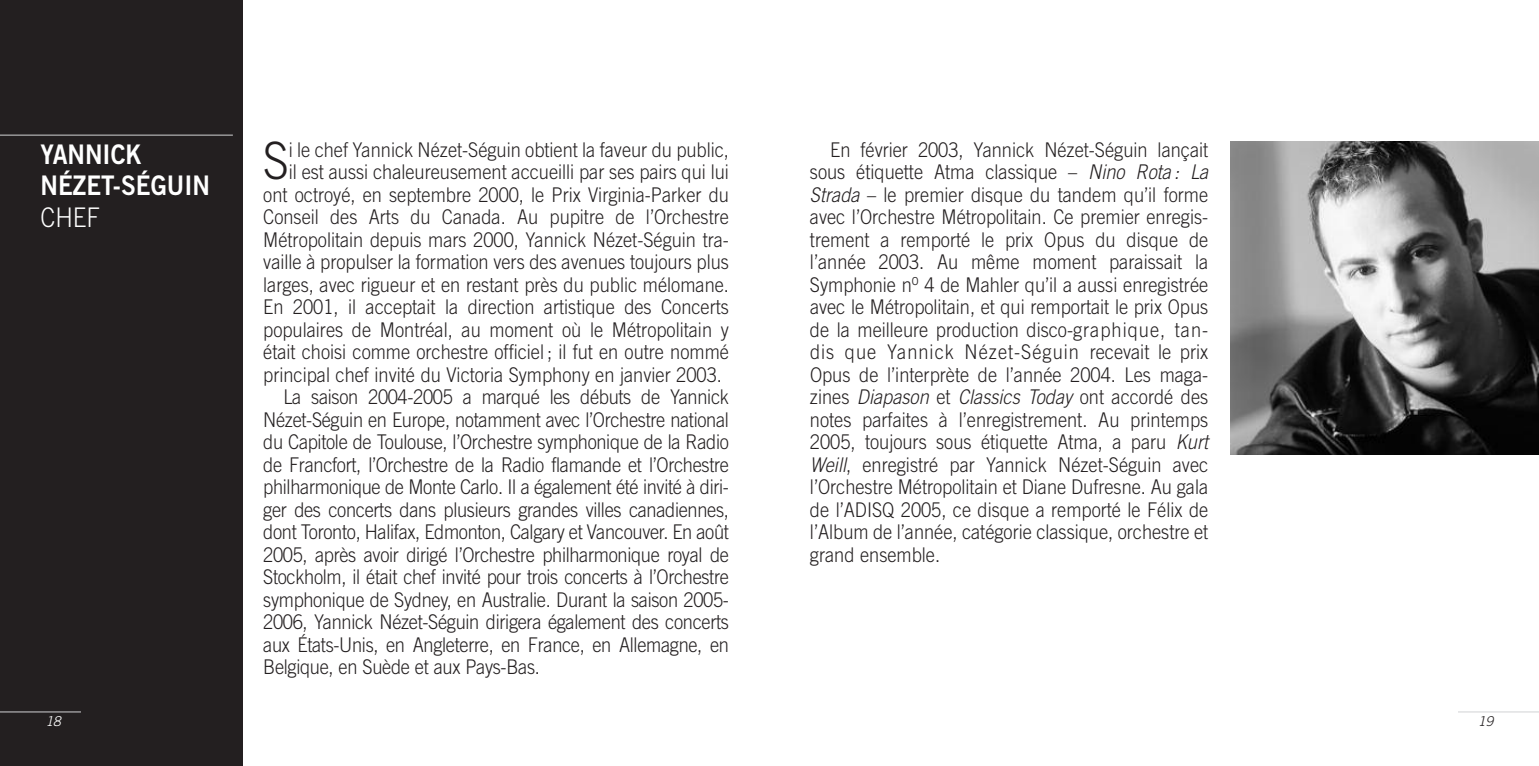
<style>
.page{position:relative;width:1539px;height:766px;background:#fff}
.page>*{position:absolute;margin:0;border:0;box-sizing:border-box;transform-origin:0 0}
.t1{font:300 51.52px "Trade Gothic";color:#231f20;scale:.9 1}
.t2{font:27px/31.5px "Trade Gothic Bold Two";color:#fff;scale:.9 1}
.t3{font:300 27px "Trade Gothic";color:#fff;scale:.9 1}
.t4{font:300 20.25px/22.5px "Trade Gothic";letter-spacing:-.015em;color:#231f20;text-align:justify;scale:.9 1}
.t5{font:italic 300 13.5px "Trade Gothic";color:#fff}
.t6{font:italic 300 13.5px "Trade Gothic";color:#231f20}
.s1{font-style:italic}
</style>
<div class="page">
<div style="left:0;top:0;width:243px;height:765px;background:#231f20"></div>
<hr style="left:1458px;top:711px;width:81px;height:1px;background:#d1d2d4">
<hr style="left:0;top:711px;width:81px;height:1px;background:#d1d2d4">
<img style="left:1231px;top:142px;width:308px;height:313px">
<hr style="left:0;top:135px;width:233px;height:1px;background:#d1d2d4">
<h2 class="t2" style="left:40px;top:141px;width:190px">YANNICK<br>NÉZET-SÉGUIN</h2>
<h2 class="t3" style="left:40px;top:207px;width:68px">CHEF</h2>
<h1 class="t1" style="left:263px;top:142px;width:30px">S</h1>
<p class="t4" style="left:289px;top:140px;width:491px">i le chef Yannick Nézet-Séguin obtient la faveur du public,</p>
<p class="t4" style="left:289px;top:162px;width:491px">il est aussi chaleureusement accueilli par ses pairs qui lui</p>
<p class="t4" style="left:263px;top:185px;width:519px">ont octroyé, en septembre 2000, le Prix Virginia-Parker du</p>
<p class="t4" style="left:263px;top:207px;width:519px">Conseil des Arts du Canada. Au pupitre de l’Orchestre</p>
<p class="t4" style="left:263px;top:230px;width:519px">Métropolitain depuis mars 2000, Yannick Nézet-Séguin tra-</p>
<p class="t4" style="left:263px;top:252px;width:519px">vaille à propulser la formation vers des avenues toujours plus</p>
<p class="t4" style="left:263px;top:275px;width:519px">larges, avec rigueur et en restant près du public mélomane.</p>
<p class="t4" style="left:263px;top:297px;width:519px">En 2001, il acceptait la direction artistique des Concerts</p>
<p class="t4" style="left:263px;top:320px;width:519px">populaires de Montréal, au moment où le Métropolitain y</p>
<p class="t4" style="left:263px;top:342px;width:519px">était choisi comme orchestre officiel ; il fut en outre nommé</p>
<p class="t4" style="left:263px;top:365px;width:511px">principal chef invité du Victoria Symphony en janvier 2003.</p>
<p class="t4" style="left:283px;top:387px;width:496px">La saison 2004-2005 a marqué les débuts de Yannick</p>
<p class="t4" style="left:263px;top:410px;width:519px">Nézet-Séguin en Europe, notamment avec l’Orchestre national</p>
<p class="t4" style="left:263px;top:432px;width:519px">du Capitole de Toulouse, l’Orchestre symphonique de la Radio</p>
<p class="t4" style="left:263px;top:455px;width:519px">de Francfort, l’Orchestre de la Radio flamande et l’Orchestre</p>
<p class="t4" style="left:263px;top:477px;width:519px">philharmonique de Monte Carlo. Il a également été invité à diri-</p>
<p class="t4" style="left:263px;top:500px;width:519px">ger des concerts dans plusieurs grandes villes canadiennes,</p>
<p class="t4" style="left:263px;top:522px;width:519px">dont Toronto, Halifax, Edmonton, Calgary et Vancouver. En août</p>
<p class="t4" style="left:263px;top:545px;width:519px">2005, après avoir dirigé l’Orchestre philharmonique royal de</p>
<p class="t4" style="left:263px;top:567px;width:519px">Stockholm, il était chef invité pour trois concerts à l’Orchestre</p>
<p class="t4" style="left:263px;top:590px;width:519px">symphonique de Sydney, en Australie. Durant la saison 2005-</p>
<p class="t4" style="left:263px;top:612px;width:519px">2006, Yannick Nézet-Séguin dirigera également des concerts</p>
<p class="t4" style="left:263px;top:635px;width:519px">aux États-Unis, en Angleterre, en France, en Allemagne, en</p>
<p class="t4" style="left:263px;top:657px;width:309px">Belgique, en Suède et aux Pays-Bas.</p>
<p class="t4" style="left:810px;top:140px;width:444px;text-indent:20px">En février 2003, Yannick Nézet-Séguin lançait sous étiquette Atma classique – <span class="s1">Nino Rota : La Strada</span> – le premier disque du tandem qu’il forme avec l’Orchestre Métropolitain. Ce premier enregis&shy;trement a remporté le prix Opus du disque de l’année 2003. Au même moment paraissait la Symphonie n<sup>o</sup> 4 de Mahler qu’il a aussi enregistrée avec le Métropolitain, et qui remportait le prix Opus de la meilleure production disco-graphique, tan&shy;dis que Yannick Nézet-Séguin recevait le prix Opus de l’interprète de l’année 2004. Les maga&shy;zines <span class="s1">Diapason</span> et <span class="s1">Classics Today</span> ont accordé des notes parfaites à l’enregistrement. Au printemps 2005, toujours sous étiquette Atma, a paru <span class="s1">Kurt Weill</span>, enregistré par Yannick Nézet-Séguin avec l’Orchestre Métropolitain et Diane Dufresne. Au gala de l’ADISQ 2005, ce disque a remporté le Félix de l’Album de l’année, catégorie classique, orchestre et grand ensemble.</p>
<p class="t5" style="left:46px;top:716px;width:17px">18</p>
<p class="t6" style="left:1478px;top:716px;width:17px">19</p>
</div>
